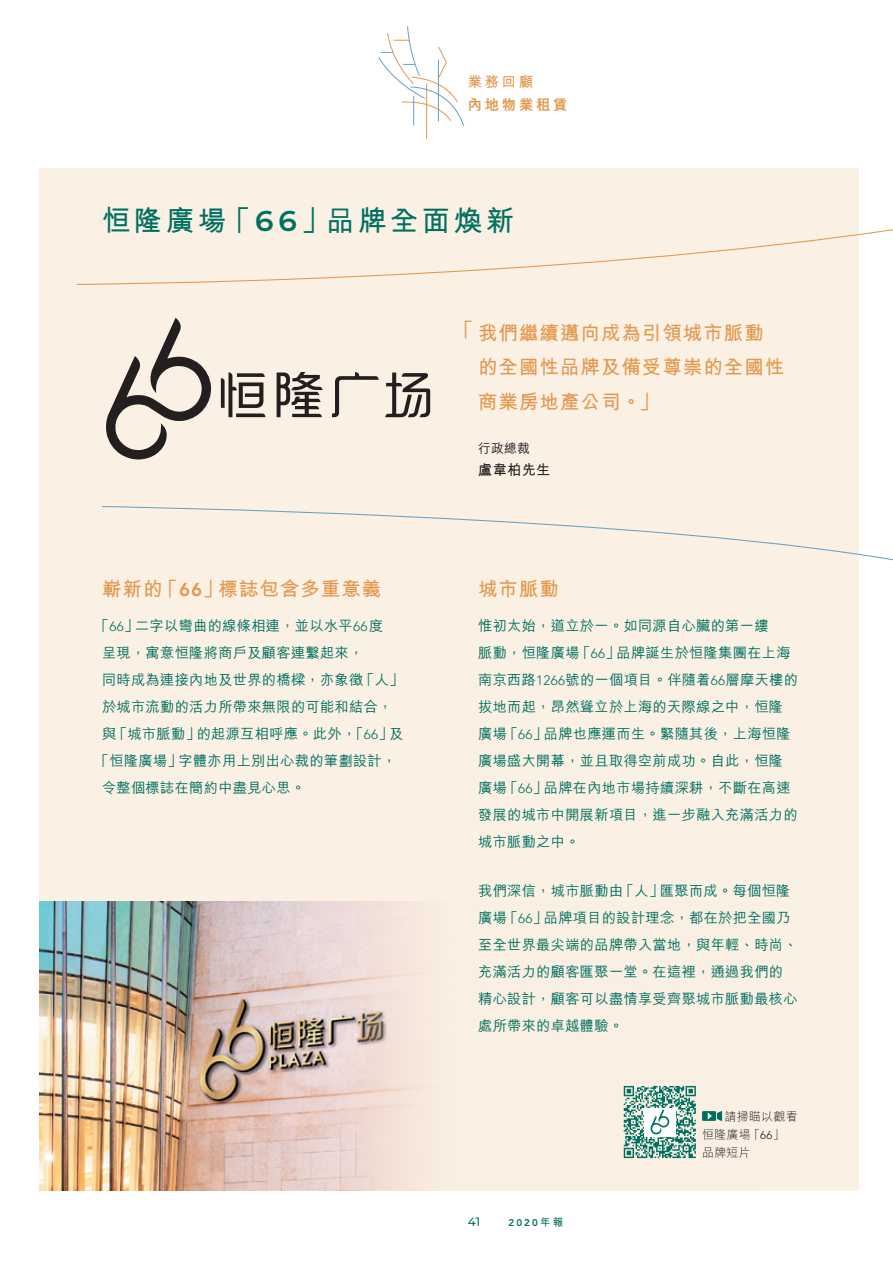
<style>
.page{position:relative;width:893px;height:1263px;background:#fff}
.page>*{position:absolute;margin:0;border:0;box-sizing:border-box;transform-origin:0 0}
.t1{font:700 28.5px "M Hei HK";letter-spacing:.12em;color:#007161}
.t2{font:700 19.5px/34.5px "M Hei HK";letter-spacing:.05em;color:#e2984c}
.t3{font:500 14.25px/27px "M Hei HK";letter-spacing:.02em;color:#007161}
.t4{font:800 14.25px "M Hei HK";letter-spacing:.2em;color:#e2984c}
.t5{font:700 14.25px "M Hei HK";letter-spacing:.02em;color:#231f20}
.t6{font:700 14.25px "M Hei HK";color:#e2984c}
.t7{font:500 12.75px "M Hei HK";color:#231f20}
.t8{font:300 12px/18px "M Hei HK";letter-spacing:.02em;color:#231f20}
.t9{font:500 12px "Montserrat";color:#007161}
.t10{font:800 9.75px "Avenir LT Std";color:#007161}
.s1{font-family:"Montserrat";font-weight:600}
.s2{font-family:"Avenir LT Std";font-weight:800;font-size:18.6px}
.s3{font-family:"Avenir LT Std";font-weight:300;font-size:13.5px}
.s4{font-family:"M Hei HK";font-weight:700;font-size:10.5px}
.s5{font-family:"Avenir LT Std";font-size:11.4px}
</style>
<div class="page">
<div style="left:40px;top:168px;width:819px;height:1023px;background:#fbf0e4"></div>
<img style="left:40px;top:901px;width:683px;height:290px">
<hr style="left:426px;top:83px;width:1px;height:56px;background:#e2984c">
<svg style="left:378px;top:26px;width:86px;height:101px"></svg>
<hr style="left:413px;top:96px;width:1px;height:30px;background:#66a1c6">
<svg style="left:106px;top:318px;width:106px;height:141px"></svg>
<svg style="left:221px;top:372px;width:45px;height:45px"></svg>
<svg style="left:332px;top:372px;width:47px;height:45px"></svg>
<svg style="left:385px;top:372px;width:45px;height:45px"></svg>
<svg style="left:277px;top:372px;width:46px;height:45px"></svg>
<svg style="left:702px;top:1111px;width:14px;height:10px"></svg>
<svg style="left:708px;top:1111px;width:14px;height:10px"></svg>
<svg style="left:624px;top:1086px;width:72px;height:72px"></svg>
<svg style="left:76px;top:229px;width:817px;height:56px"></svg>
<svg style="left:102px;top:506px;width:791px;height:55px"></svg>
<p class="t6" style="left:468px;top:72px;width:67px">業務回顧</p>
<p class="t4" style="left:468px;top:97px;width:101px">內地物業租賃</p>
<h1 class="t1" style="left:102px;top:200px;width:414px">恒隆廣場「<span class="s1">66</span>」品牌全面煥新</h1>
<h2 class="t2" style="left:102px;top:570px;width:281px">嶄新的「<span class="s2">66</span>」標誌包含多重意義</h2>
<p class="t3" style="left:95px;top:611px;width:290px">「<span class="s3">66</span>」二字以彎曲的線條相連，並以水平<span class="s3">66</span>度</p>
<p class="t3" style="left:102px;top:638px;width:263px">呈現，寓意恒隆將商戶及顧客連繫起來，</p>
<p class="t3" style="left:102px;top:665px;width:303px">同時成為連接內地及世界的橋樑，亦象徵「人」</p>
<p class="t3" style="left:102px;top:692px;width:292px">於城市流動的活力所帶來無限的可能和結合，</p>
<p class="t3" style="left:102px;top:719px;width:303px">與「城市脈動」的起源互相呼應。此外，「<span class="s3">66</span>」及</p>
<p class="t3" style="left:95px;top:746px;width:303px">「恒隆廣場」字體亦用上別出心裁的筆劃設計，</p>
<p class="t3" style="left:102px;top:773px;width:205px">令整個標誌在簡約中盡見心思。</p>
<h2 class="t2" style="left:454px;top:311px;width:21px">「</h2>
<h2 class="t2" style="left:478px;top:314px;width:308px">我們繼續邁向成為引領城市脈動的全國性品牌及備受尊崇的全國性商業房地產公司。」</h2>
<p class="t7" style="left:478px;top:439px;width:53px">行政總裁</p>
<p class="t5" style="left:478px;top:460px;width:74px">盧韋柏先生</p>
<h2 class="t2" style="left:478px;top:570px;width:82px">城市脈動</h2>
<p class="t3" style="left:478px;top:611px;width:321px">惟初太始，道立於一。如同源自心臟的第一縷<br>脈動，恒隆廣場「<span class="s3">66</span>」品牌誕生於恒隆集團在上海南京西路<span class="s3">1266</span>號的一個項目。伴隨着<span class="s3">66</span>層摩天樓的拔地而起，昂然聳立於上海的天際線之中，恒隆廣場「<span class="s3">66</span>」品牌也應運而生。緊隨其後，上海恒隆廣場盛大開幕，並且取得空前成功。自此，恒隆廣場「<span class="s3">66</span>」品牌在內地市場持續深耕，不斷在高速發展的城市中開展新項目，進一步融入充滿活力的城市脈動之中。</p>
<p class="t3" style="left:478px;top:875px;width:321px">我們深信，城市脈動由「人」匯聚而成。每個恒隆廣場「<span class="s3">66</span>」品牌項目的設計理念，都在於把全國乃至全世界最尖端的品牌帶入當地，與年輕、時尚、充滿活力的顧客匯聚一堂。在這裡，通過我們的精心設計，顧客可以盡情享受齊聚城市脈動最核心處所帶來的卓越體驗。</p>
<p class="t9" style="left:468px;top:1214px;width:14px">41</p>
<p class="t10" style="left:509px;top:1217px;width:56px">2020<span class="s4">年報</span></p>
<p class="t8" style="left:702px;top:1107px;width:97px;text-indent:22px">請掃瞄以觀看恒隆廣場「<span class="s5">66</span>」品牌短片</p>
</div>
